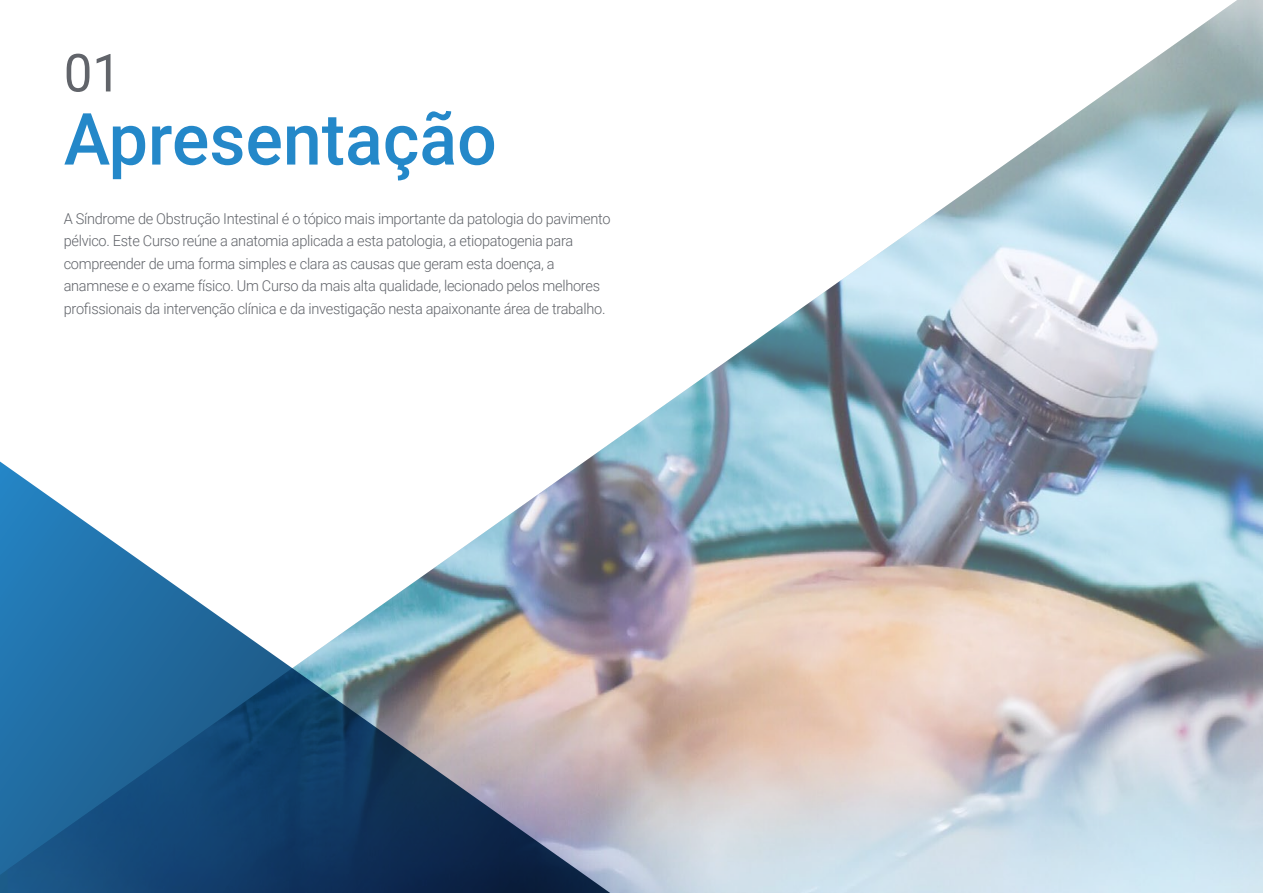
<style>
.page{position:relative;width:1263px;height:893px;background:#fff}
.page>*{position:absolute;margin:0;border:0;box-sizing:border-box;transform-origin:0 0}
.t1{font:500 72px "Roboto";color:#2488c9}
.t2{font:52.5px "Roboto";color:#61646a}
.t3{font:300 15px/22.5px "Roboto";letter-spacing:-.02em;color:#61646a}
</style>
<div class="page">
<img style="left:607px;top:0;width:656px;height:893px">
<svg style="left:0;top:446px;width:640px;height:447px"></svg>
<h2 class="t2" style="left:64px;top:36px;width:59px">01</h2>
<h1 class="t1" style="left:64px;top:89px;width:435px">Apresentação</h1>
<p class="t3" style="left:64px;top:207px;width:548px">A Síndrome de Obstrução Intestinal é o tópico mais importante da patologia do pavimento pélvico. Este Curso reúne a anatomia aplicada a esta patologia, a etiopatogenia para compreender de uma forma simples e clara as causas que geram esta doença, a anamnese e o exame físico. Um Curso da mais alta qualidade, lecionado pelos melhores profissionais da intervenção clínica e da investigação nesta apaixonante área de trabalho.</p>
</div>
